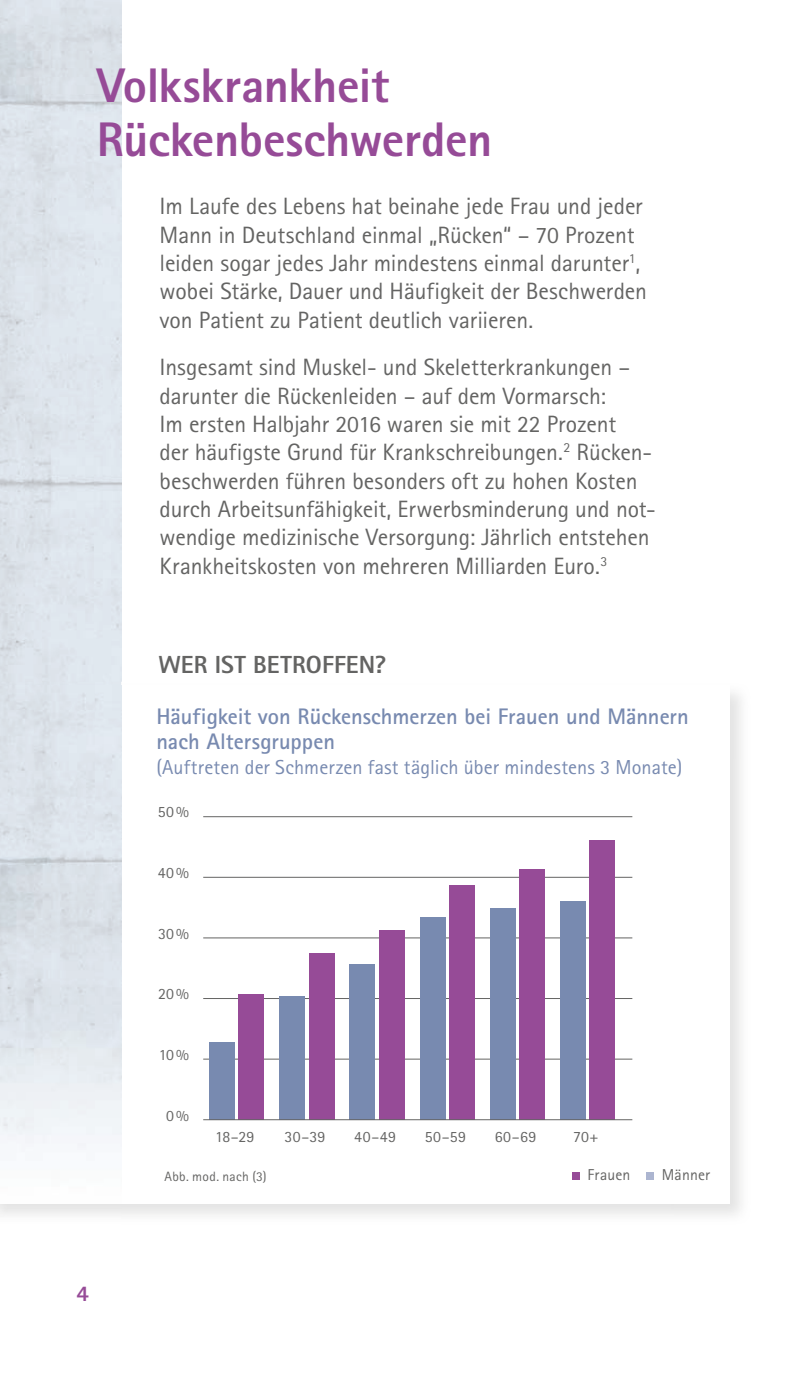
<style>
.page{position:relative;width:804px;height:1378px;background:#fff}
.page>*{position:absolute;margin:0;border:0;box-sizing:border-box;transform-origin:0 0}
.t1{font:800 48.6px/54px "Rotis Sans Serif";letter-spacing:-.01em;color:#964b97}
.t2{font:800 24.75px "Rotis Sans Serif";letter-spacing:.005em;color:#646463}
.t3{font:23.62px/28.3px "Rotis Sans Serif";letter-spacing:-.005em;color:#646463}
.t4{font:700 22.5px/24.8px "Rotis Sans Serif";color:#788ab0}
.t5{font:800 22.5px "Rotis Sans Serif";color:#964b97}
.t6{font:20.25px "Rotis Sans Serif";letter-spacing:.005em;color:#788ab0}
.t7{font:15.75px "Rotis Sans Serif";letter-spacing:.02em;color:#646463}
.t8{font:13.5px "Rotis Sans Serif";letter-spacing:.02em;color:#646463}
</style>
<div class="page">
<div style="left:572px;top:1172px;width:7px;height:7px;background:#964b97"></div>
<div style="left:646px;top:1172px;width:8px;height:7px;background:#acb5d0"></div>
<hr style="left:203px;top:1058px;width:429px;height:1px;background:#646463">
<hr style="left:203px;top:998px;width:429px;height:1px;background:#646463">
<hr style="left:203px;top:937px;width:429px;height:1px;background:#646463">
<hr style="left:203px;top:877px;width:429px;height:1px;background:#646463">
<hr style="left:203px;top:816px;width:429px;height:1px;background:#646463">
<div style="left:239px;top:994px;width:25px;height:125px;background:#964b97"></div>
<div style="left:309px;top:953px;width:25px;height:166px;background:#964b97"></div>
<div style="left:379px;top:930px;width:25px;height:189px;background:#964b97"></div>
<div style="left:449px;top:885px;width:26px;height:234px;background:#964b97"></div>
<div style="left:519px;top:869px;width:26px;height:250px;background:#964b97"></div>
<div style="left:589px;top:840px;width:26px;height:279px;background:#964b97"></div>
<div style="left:209px;top:1042px;width:26px;height:77px;background:#788ab0"></div>
<div style="left:279px;top:996px;width:26px;height:123px;background:#788ab0"></div>
<div style="left:350px;top:964px;width:25px;height:155px;background:#788ab0"></div>
<div style="left:420px;top:917px;width:25px;height:202px;background:#788ab0"></div>
<div style="left:490px;top:908px;width:25px;height:211px;background:#788ab0"></div>
<div style="left:560px;top:901px;width:25px;height:218px;background:#788ab0"></div>
<hr style="left:203px;top:1119px;width:429px;height:1px;background:#646463">
<h1 class="t1" style="left:97px;top:58px;width:397px">Volkskrankheit<br>Rückenbeschwerden</h1>
<p class="t3" style="left:159px;top:192px;width:489px">Im Laufe des Lebens hat beinahe jede Frau und jeder Mann in Deutschland einmal „Rücken“ – 70 Prozent leiden sogar jedes Jahr mindestens einmal darunter<sup>1</sup>, wobei Stärke, Dauer und Häufigkeit der Beschwerden von Patient zu Patient deutlich variieren.</p>
<p class="t3" style="left:159px;top:353px;width:497px">Insgesamt sind Muskel- und Skeletterkrankungen – darunter die Rückenleiden – auf dem Vormarsch:<br>Im ersten Halbjahr 2016 waren sie mit 22 Prozent<br>der häufigste Grund für Krankschreibungen.<sup>2</sup> Rücken&shy;beschwerden führen besonders oft zu hohen Kosten durch Arbeitsunfähigkeit, Erwerbsminderung und not&shy;wendige medizinische Versorgung: Jährlich entstehen Krankheitskosten von mehreren Milliarden Euro.<sup>3</sup></p>
<p class="t2" style="left:158px;top:649px;width:229px">WER IST BETROFFEN?</p>
<p class="t4" style="left:156px;top:704px;width:534px">Häufigkeit von Rückenschmerzen bei Frauen und Männern nach Altersgruppen</p>
<p class="t6" style="left:156px;top:755px;width:527px">(Auftreten der Schmerzen fast täglich über mindestens 3 Monate)</p>
<p class="t7" style="left:158px;top:803px;width:33px">50 %</p>
<p class="t7" style="left:158px;top:863px;width:33px">40 %</p>
<p class="t7" style="left:158px;top:924px;width:32px">30 %</p>
<p class="t7" style="left:158px;top:984px;width:32px">20 %</p>
<p class="t7" style="left:159px;top:1045px;width:32px">10 %</p>
<p class="t7" style="left:166px;top:1106px;width:24px">0 %</p>
<p class="t7" style="left:215px;top:1127px;width:41px">18–29</p>
<p class="t7" style="left:284px;top:1127px;width:42px">30–39</p>
<p class="t7" style="left:354px;top:1127px;width:43px">40–49</p>
<p class="t7" style="left:425px;top:1127px;width:43px">50–59</p>
<p class="t7" style="left:495px;top:1127px;width:43px">60–69</p>
<p class="t7" style="left:573px;top:1127px;width:27px">70+</p>
<p class="t5" style="left:77px;top:1279px;width:14px">4</p>
<p class="t8" style="left:165px;top:1168px;width:103px">Abb. mod. nach (3)</p>
<p class="t7" style="left:587px;top:1165px;width:44px">Frauen</p>
<p class="t7" style="left:662px;top:1165px;width:50px">Männer</p>
</div>
